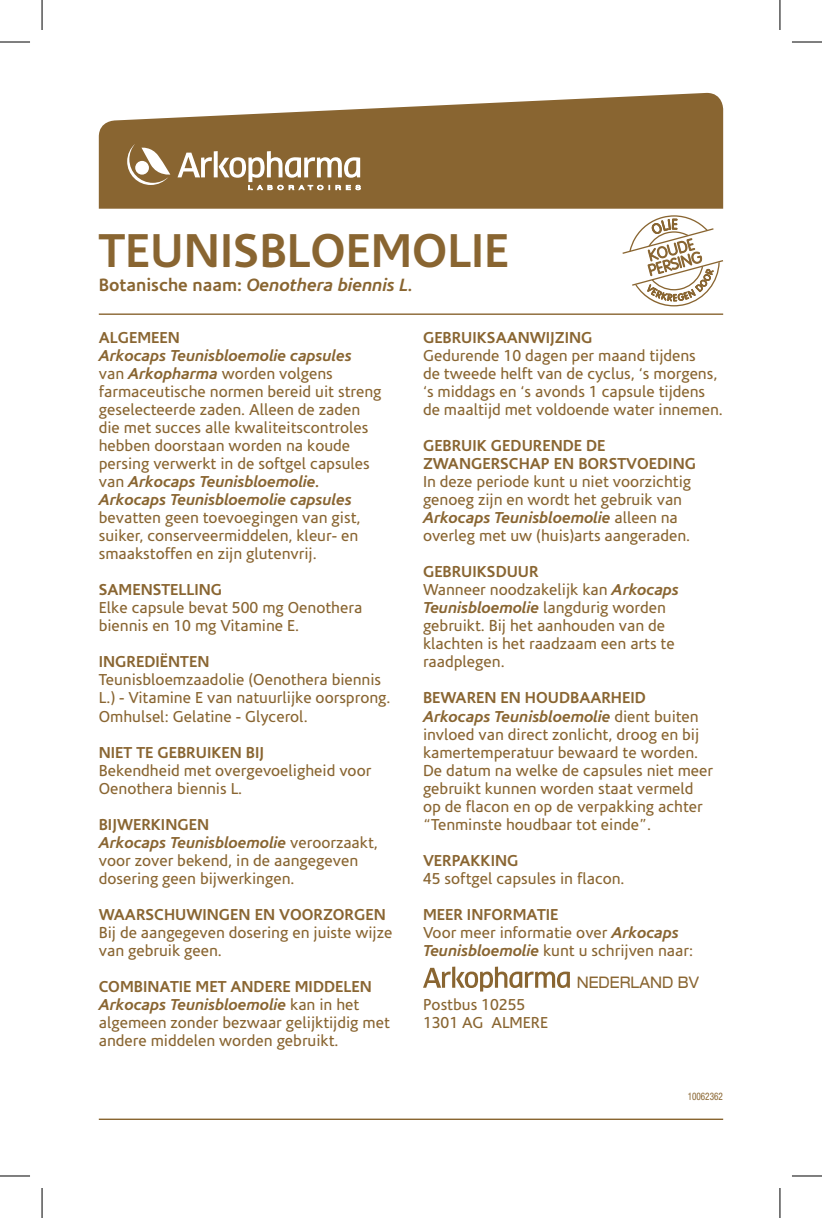
<style>
.page{position:relative;width:822px;height:1218px;background:#fff}
.page>*{position:absolute;margin:0;border:0;box-sizing:border-box;transform-origin:0 0}
.t1{font:700 48px "Corisande OT";color:#896531}
.t2{font:italic 700 18px "Corisande OT";color:#896531}
.t3{font:16px/18px "Corisande OT";color:#896531}
.t4{font:700 16px/18px "Corisande OT";color:#896531}
.t5{font:expanded 16px "Helvetica Neue LT Std";color:#896531;scale:.88 1}
.t6{font:condensed 10.4px "Helvetica Neue LT Std";color:#896531;scale:.88 1}
.s1{font-style:normal}
.s2{font-weight:700;font-style:italic}
.s3{font-weight:700}
</style>
<div class="page">
<svg style="left:99px;top:93px;width:623px;height:116px;background:#997a4d"></svg>
<hr style="left:99px;top:313px;width:623px;height:2px;background:#896531">
<svg style="left:127px;top:144px;width:43px;height:41px"></svg>
<svg style="left:213px;top:151px;width:4px;height:26px"></svg>
<svg style="left:177px;top:153px;width:35px;height:24px"></svg>
<svg style="left:218px;top:151px;width:142px;height:39px"></svg>
<svg style="left:423px;top:966px;width:146px;height:25px"></svg>
<hr style="left:99px;top:1118px;width:623px;height:2px;background:#896531">
<svg style="left:622px;top:215px;width:100px;height:100px"></svg>
<hr style="left:0;top:42px;width:30px;height:1px;background:#000">
<hr style="left:791px;top:42px;width:30px;height:1px;background:#000">
<hr style="left:0;top:1176px;width:30px;height:1px;background:#000">
<hr style="left:791px;top:1176px;width:30px;height:1px;background:#000">
<hr style="left:42px;top:0;width:1px;height:30px;background:#000">
<hr style="left:42px;top:1188px;width:1px;height:30px;background:#000">
<hr style="left:779px;top:0;width:1px;height:30px;background:#000">
<hr style="left:779px;top:1188px;width:1px;height:30px;background:#000">
<h1 class="t1" style="left:99px;top:223px;width:411px">TEUNISBLOEMOLIE</h1>
<p class="t2" style="left:99px;top:274px;width:315px"><span class="s1">Botanische naam:</span> Oenothera biennis L.</p>
<p class="t4" style="left:99px;top:329px;width:83px">ALGEMEEN</p>
<p class="t3" style="left:99px;top:347px;width:284px"><span class="s2">Arkocaps Teunisbloemolie capsules<br></span>van <span class="s2">Arkopharma</span> worden volgens farmaceutische normen bereid uit streng geselecteerde zaden. Alleen de zaden die met succes alle kwaliteitscontroles hebben doorstaan worden na koude persing verwerkt in de softgel capsules van <span class="s2">Arkocaps Teunisbloemolie.<br>Arkocaps Teunisbloemolie capsules</span></p>
<p class="t3" style="left:99px;top:509px;width:263px">bevatten geen toevoegingen van gist, suiker, conserveermiddelen, kleur- en smaakstoffen en zijn glutenvrij.</p>
<p class="t4" style="left:99px;top:581px;width:125px">SAMENSTELLING</p>
<p class="t3" style="left:99px;top:599px;width:265px">Elke capsule bevat 500 mg Oenothera biennis en 10 mg Vitamine E.</p>
<p class="t4" style="left:99px;top:653px;width:112px">INGREDIËNTEN</p>
<p class="t3" style="left:99px;top:671px;width:293px">Teunisbloemzaadolie (Oenothera biennis<br>L.) - Vitamine E van natuurlijke oorsprong.<br>Omhulsel: Gelatine - Glycerol.</p>
<p class="t4" style="left:99px;top:743px;width:167px">NIET TE GEBRUIKEN BIJ</p>
<p class="t3" style="left:99px;top:761px;width:274px">Bekendheid met overgevoeligheid voor<br>Oenothera biennis L.</p>
<p class="t3" style="left:99px;top:815px;width:280px"><span class="s3">BIJWERKINGEN<br></span><span class="s2">Arkocaps Teunisbloemolie</span> veroorzaakt, voor zover bekend, in de aangegeven dosering geen bijwerkingen.</p>
<p class="t4" style="left:99px;top:905px;width:288px">WAARSCHUWINGEN EN VOORZORGEN</p>
<p class="t3" style="left:99px;top:923px;width:295px">Bij de aangegeven dosering en juiste wijze van gebruik geen.</p>
<p class="t3" style="left:99px;top:977px;width:292px"><span class="s3">COMBINATIE MET ANDERE MIDDELEN </span><span class="s2">Arkocaps Teunisbloemolie</span> kan in het algemeen zonder bezwaar gelijktijdig met andere middelen worden gebruikt.</p>
<p class="t4" style="left:423px;top:329px;width:171px">GEBRUIKSAANWIJZING</p>
<p class="t3" style="left:423px;top:347px;width:301px">Gedurende 10 dagen per maand tijdens<br>de tweede helft van de cyclus, ‘s morgens, ‘s middags en ‘s avonds 1 capsule tijdens de maaltijd met voldoende water innemen.</p>
<p class="t4" style="left:423px;top:437px;width:274px">GEBRUIK GEDURENDE DE<br>ZWANGERSCHAP EN BORSTVOEDING</p>
<p class="t3" style="left:423px;top:473px;width:269px">In deze periode kunt u niet voorzichtig genoeg zijn en wordt het gebruik van <span class="s2">Arkocaps Teunisbloemolie</span> alleen na overleg met uw (huis)arts aangeraden.</p>
<p class="t3" style="left:423px;top:563px;width:257px"><span class="s3">GEBRUIKSDUUR<br></span>Wanneer noodzakelijk kan <span class="s2">Arkocaps<br>Teunisbloemolie</span> langdurig worden gebruikt. Bij het aanhouden van de klachten is het raadzaam een arts te raadplegen.</p>
<p class="t3" style="left:423px;top:689px;width:291px"><span class="s3">BEWAREN EN HOUDBAARHEID </span><span class="s2">Arkocaps Teunisbloemolie</span> dient buiten invloed van direct zonlicht, droog en bij kamertemperatuur bewaard te worden.<br>De datum na welke de capsules niet meer gebruikt kunnen worden staat vermeld op de flacon en op de verpakking achter “Tenminste houdbaar tot einde”.</p>
<p class="t4" style="left:423px;top:851px;width:97px">VERPAKKING</p>
<p class="t3" style="left:423px;top:869px;width:203px">45 softgel capsules in flacon.</p>
<p class="t3" style="left:423px;top:905px;width:271px"><span class="s3">MEER INFORMATIE<br></span>Voor meer informatie over <span class="s2">Arkocaps<br>Teunisbloemolie</span> kunt u schrijven naar:</p>
<p class="t5" style="left:576px;top:972px;width:140px">NEDERLAND BV</p>
<p class="t3" style="left:423px;top:995px;width:126px">Postbus 10255<br>1301 AG ALMERE</p>
<p class="t6" style="left:687px;top:1090px;width:41px">10062362</p>
</div>
